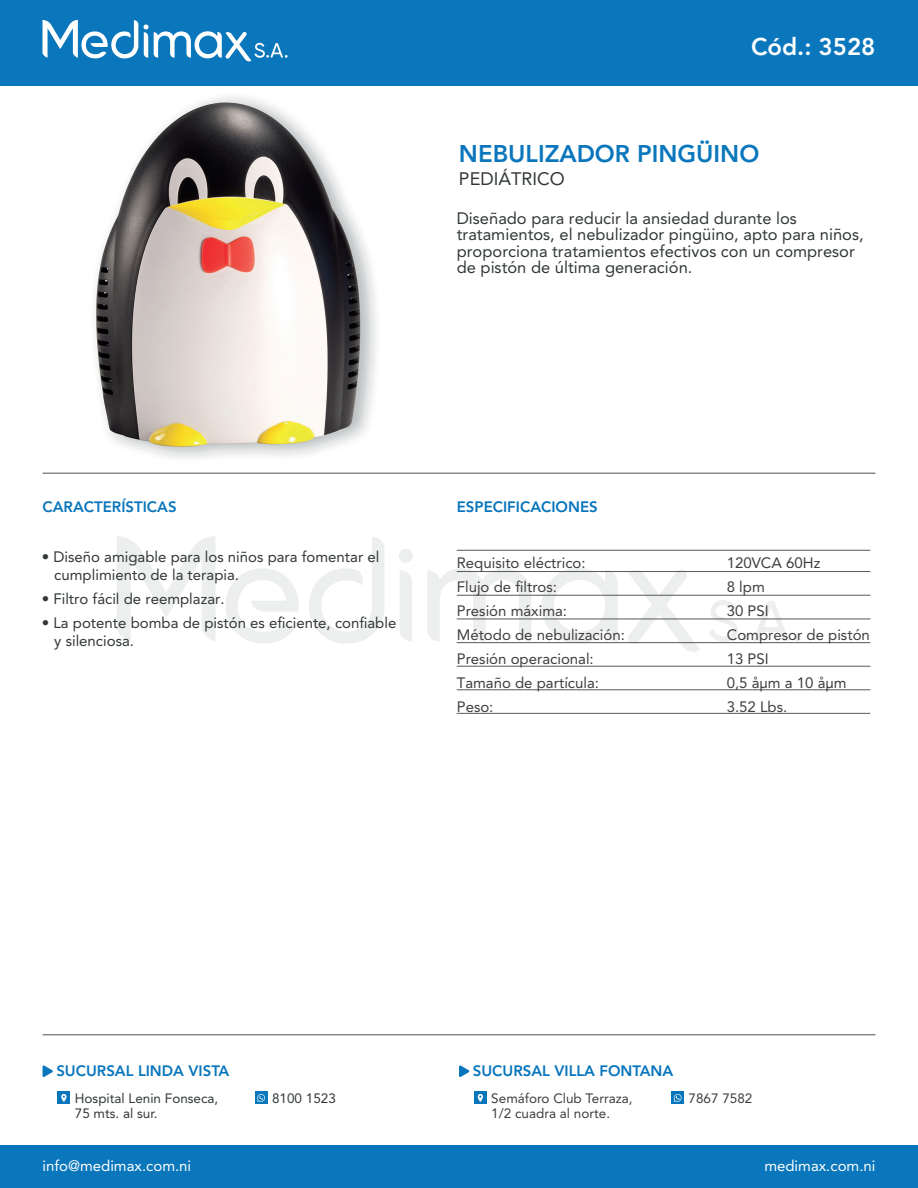
<style>
.page{position:relative;width:918px;height:1188px;background:#fff}
.page>*{position:absolute;margin:0;border:0;box-sizing:border-box;transform-origin:0 0}
.t1{font:800 24px "Avenir LT Std";color:#0a76bc}
.t2{font:800 24px "Avenir LT Std";color:#fff}
.t3{font:18px "Avenir LT Std";color:#323738}
.t4{font:16.5px/16.5px "Avenir LT Std";color:#323738}
.t5{font:15px "Avenir LT Std";color:#3e3e3f}
.t6{font:15px/18px "Avenir LT Std";color:#323738}
.t7{font:800 15px "Avenir LT Std";color:#0775bc}
.t8{font:15px "Avenir LT Std";color:#fff}
.t9{font:800 15px "Avenir LT Std";color:#0a76bc}
.t10{font:13.5px/15px "Avenir LT Std";color:#3e3e3f}
.t11{font:13.5px/15px "Avenir LT Std";color:#323738}
</style>
<div class="page">
<img style="left:36px;top:85px;width:394px;height:389px">
<svg style="left:399px;top:549px;width:14px;height:14px"></svg>
<svg style="left:400px;top:570px;width:12px;height:71px"></svg>
<svg style="left:427px;top:568px;width:104px;height:74px"></svg>
<svg style="left:542px;top:568px;width:76px;height:76px"></svg>
<svg style="left:226px;top:568px;width:73px;height:75px"></svg>
<svg style="left:627px;top:570px;width:73px;height:82px"></svg>
<svg style="left:309px;top:537px;width:75px;height:107px"></svg>
<svg style="left:117px;top:536px;width:98px;height:105px"></svg>
<svg style="left:709px;top:600px;width:92px;height:42px"></svg>
<div style="left:0;top:0;width:918px;height:85px;background:#0a76bc"></div>
<div style="left:0;top:1145px;width:918px;height:43px;background:#0a76bc"></div>
<svg style="left:43px;top:20px;width:245px;height:42px"></svg>
<hr style="left:43px;top:473px;width:832px;height:1px;background:#4f5252">
<hr style="left:43px;top:1034px;width:832px;height:1px;background:#4f5252">
<svg style="left:43px;top:1065px;width:10px;height:12px"></svg>
<div style="left:57px;top:1092px;width:13px;height:12px;background:#0a76bc"></div>
<svg style="left:61px;top:1094px;width:6px;height:8px"></svg>
<div style="left:255px;top:1091px;width:13px;height:13px;background:#0a76bc"></div>
<svg style="left:257px;top:1094px;width:8px;height:8px"></svg>
<svg style="left:459px;top:1065px;width:11px;height:12px"></svg>
<div style="left:474px;top:1092px;width:13px;height:12px;background:#0775bc"></div>
<svg style="left:478px;top:1094px;width:5px;height:8px"></svg>
<div style="left:671px;top:1091px;width:13px;height:13px;background:#0775bc"></div>
<svg style="left:674px;top:1094px;width:8px;height:8px"></svg>
<hr style="left:457px;top:571px;width:413px;height:1px;background:#57585a">
<hr style="left:457px;top:550px;width:413px;height:1px;background:#57585a">
<hr style="left:457px;top:595px;width:413px;height:1px;background:#57585a">
<hr style="left:457px;top:619px;width:413px;height:1px;background:#57585a">
<hr style="left:457px;top:642px;width:413px;height:1px;background:#57585a">
<hr style="left:457px;top:666px;width:413px;height:1px;background:#57585a">
<hr style="left:457px;top:689px;width:413px;height:1px;background:#57585a">
<hr style="left:457px;top:713px;width:413px;height:1px;background:#57585a">
<h1 class="t2" style="left:751px;top:33px;width:126px">Cód.: 3528</h1>
<h1 class="t1" style="left:459px;top:139px;width:302px">NEBULIZADOR PINGÜINO</h1>
<p class="t3" style="left:459px;top:169px;width:107px">PEDIÁTRICO</p>
<p class="t4" style="left:457px;top:210px;width:408px">Diseñado para reducir la ansiedad durante los tratamientos, el nebulizador pingüino, apto para niños, proporciona tratamientos efectivos con un compresor de pistón de última generación.</p>
<p class="t9" style="left:43px;top:498px;width:136px">CARACTERÍSTICAS</p>
<p class="t6" style="left:54px;top:548px;width:327px;text-indent:-13px">• Diseño amigable para los niños para fomentar el cumplimiento de la terapia.</p>
<p class="t6" style="left:42px;top:590px;width:184px">• Filtro fácil de reemplazar.</p>
<p class="t6" style="left:54px;top:614px;width:344px;text-indent:-13px">• La potente bomba de pistón es eficiente, confiable y silenciosa.</p>
<p class="t7" style="left:457px;top:498px;width:143px">ESPECIFICACIONES</p>
<p class="t5" style="left:457px;top:554px;width:130px">Requisito eléctrico:</p>
<p class="t5" style="left:727px;top:554px;width:95px">120VCA 60Hz</p>
<p class="t5" style="left:457px;top:578px;width:102px">Flujo de filtros:</p>
<p class="t5" style="left:727px;top:578px;width:40px">8 lpm</p>
<p class="t5" style="left:457px;top:602px;width:112px">Presión máxima:</p>
<p class="t5" style="left:727px;top:602px;width:43px">30 PSI</p>
<p class="t5" style="left:457px;top:626px;width:170px">Método de nebulización:</p>
<p class="t5" style="left:727px;top:626px;width:145px">Compresor de pistón</p>
<p class="t5" style="left:457px;top:650px;width:139px">Presión operacional:</p>
<p class="t5" style="left:727px;top:650px;width:43px">13 PSI</p>
<p class="t5" style="left:457px;top:674px;width:144px">Tamaño de partícula:</p>
<p class="t5" style="left:727px;top:674px;width:121px">0,5 åμm a 10 åμm</p>
<p class="t5" style="left:457px;top:698px;width:38px">Peso:</p>
<p class="t5" style="left:727px;top:698px;width:62px">3.52 Lbs.</p>
<p class="t9" style="left:56px;top:1062px;width:175px">SUCURSAL LINDA VISTA</p>
<p class="t11" style="left:75px;top:1091px;width:145px">Hospital Lenin Fonseca,<br>75 mts. al sur.</p>
<p class="t11" style="left:272px;top:1091px;width:65px">8100 1523</p>
<p class="t7" style="left:473px;top:1062px;width:202px">SUCURSAL VILLA FONTANA</p>
<p class="t10" style="left:491px;top:1091px;width:143px">Semáforo Club Terraza,<br>1/2 cuadra al norte.</p>
<p class="t10" style="left:689px;top:1091px;width:65px">7867 7582</p>
<p class="t8" style="left:43px;top:1157px;width:150px">info@medimax.com.ni</p>
<p class="t8" style="left:764px;top:1157px;width:113px">medimax.com.ni</p>
</div>
